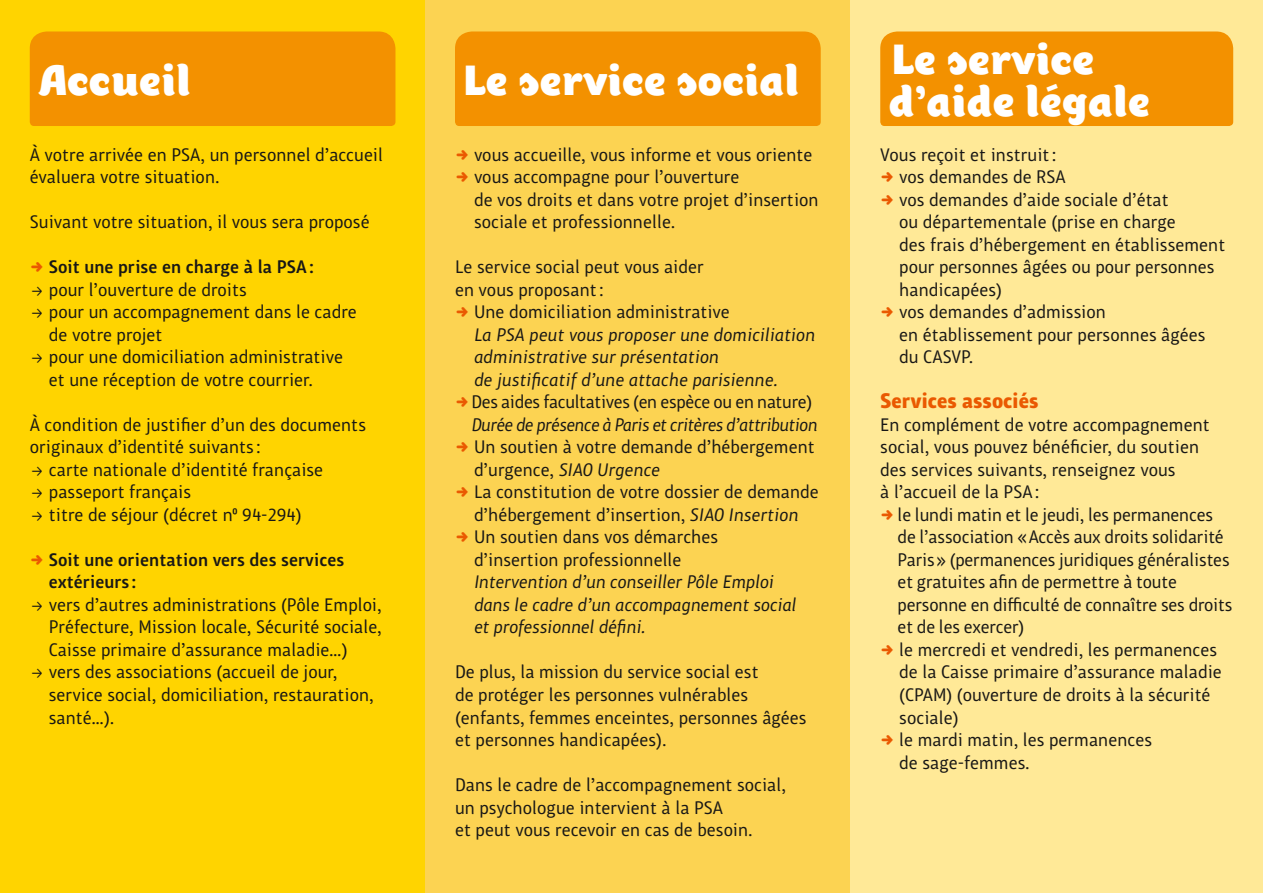
<style>
.page{position:relative;width:1263px;height:893px;background:#fff}
.page>*{position:absolute;margin:0;border:0;box-sizing:border-box;transform-origin:0 0}
.t1{font:900 42px/42px "Chino Display ITC Pro";color:#fff}
.t2{font:700 21px "Chino ITC Pro";color:#ea5901}
.t3{font:18px/22.5px "Chino ITC Pro";color:#181716}
.t4{font:italic 18px/22.5px "Chino ITC Pro";letter-spacing:-.005em;color:#181716}
.t5{font:500 18px/22.5px "Chino ITC Pro";color:#181716}
.t6{font:italic 18px "Chino ITC Pro";letter-spacing:-.025em;color:#181716}
.t7{font:18px "Chino ITC Pro";letter-spacing:-.02em;color:#181716}
.s1{font-style:italic}
</style>
<div class="page">
<div style="left:425px;top:0;width:425px;height:893px;background:#fcd352"></div>
<div style="left:0;top:0;width:425px;height:893px;background:#ffd400"></div>
<div style="left:850px;top:0;width:413px;height:893px;background:#ffe997"></div>
<div style="left:30px;top:32px;width:365px;height:94px;background:#f39100"></div>
<div style="left:455px;top:32px;width:366px;height:94px;background:#f39100"></div>
<div style="left:880px;top:32px;width:353px;height:94px;background:#f39100"></div>
<h1 class="t1" style="left:38px;top:58px;width:154px">Accueil</h1>
<h1 class="t1" style="left:463px;top:58px;width:337px">Le service social</h1>
<p class="t3" style="left:30px;top:143px;width:355px">À votre arrivée en PSA, un personnel d’accueil évaluera votre situation.</p>
<p class="t3" style="left:30px;top:211px;width:341px">Suivant votre situation, il vous sera proposé</p>
<p class="t5" style="left:49px;top:255px;width:267px">Soit une prise en charge à la PSA:</p>
<p class="t3" style="left:49px;top:278px;width:310px">pour l’ouverture de droits<br>pour un accompagnement dans le cadre de votre projet<br>pour une domiciliation administrative et une réception de votre courrier.</p>
<p class="t3" style="left:30px;top:413px;width:338px">À condition de justifier d’un des documents</p>
<p class="t3" style="left:30px;top:436px;width:233px">originaux d’identité suivants :</p>
<p class="t3" style="left:49px;top:458px;width:276px">carte nationale d’identité française</p>
<p class="t3" style="left:49px;top:481px;width:144px">passeport français</p>
<p class="t3" style="left:49px;top:503px;width:254px">titre de séjour (décret nº 94-294)</p>
<p class="t5" style="left:49px;top:548px;width:297px">Soit une orientation vers des services extérieurs :</p>
<p class="t3" style="left:49px;top:593px;width:335px">vers d’autres administrations (Pôle Emploi, Préfecture, Mission locale, Sécurité sociale, Caisse primaire d’assurance maladie…) vers des associations (accueil de jour, service social, domiciliation, restauration, santé…).</p>
<p class="t3" style="left:474px;top:143px;width:346px">vous accueille, vous informe et vous oriente vous accompagne pour l’ouverture<br>de vos droits et dans votre projet d’insertion sociale et professionnelle.</p>
<p class="t3" style="left:455px;top:256px;width:250px">Le service social peut vous aider en vous proposant:</p>
<p class="t3" style="left:474px;top:301px;width:257px">Une domiciliation administrative</p>
<p class="t4" style="left:474px;top:323px;width:343px">La PSA peut vous proposer une domiciliation administrative sur présentation<br>de justificatif d’une attache parisienne.</p>
<p class="t7" style="left:471px;top:391px;width:342px">Des aides facultatives (en espèce ou en nature)</p>
<p class="t6" style="left:471px;top:414px;width:348px">Durée de présence à Paris et critères d’attribution</p>
<p class="t3" style="left:474px;top:436px;width:346px">Un soutien à votre demande d’hébergement d’urgence, <span class="s1">SIAO Urgence<br></span>La constitution de votre dossier de demande d’hébergement d’insertion, <span class="s1">SIAO Insertion </span>Un soutien dans vos démarches<br>d’insertion professionnelle</p>
<p class="t4" style="left:474px;top:570px;width:324px">Intervention d’un conseiller Pôle Emploi dans le cadre d’un accompagnement social et professionnel défini.</p>
<p class="t3" style="left:455px;top:661px;width:353px">De plus, la mission du service social est<br>de protéger les personnes vulnérables (enfants, femmes enceintes, personnes âgées et personnes handicapées).</p>
<p class="t3" style="left:455px;top:773px;width:333px">Dans le cadre de l’accompagnement social, un psychologue intervient à la PSA<br>et peut vous recevoir en cas de besoin.</p>
<h1 class="t1" style="left:889px;top:37px;width:263px">Le service d’aide légale</h1>
<p class="t3" style="left:899px;top:143px;width:328px;text-indent:-19px">Vous reçoit et instruit:<br>vos demandes de RSA<br>vos demandes d’aide sociale d’état<br>ou départementale (prise en charge<br>des frais d’hébergement en établissement pour personnes âgées ou pour personnes handicapées)<br>vos demandes d’admission<br>en établissement pour personnes âgées du CASVP.</p>
<p class="t2" style="left:880px;top:388px;width:160px">Services associés</p>
<p class="t3" style="left:880px;top:413px;width:331px">En complément de votre accompagnement social, vous pouvez bénéficier, du soutien des services suivants, renseignez vous<br>à l’accueil de la PSA:</p>
<p class="t3" style="left:898px;top:503px;width:336px">le lundi matin et le jeudi, les permanences de l’association «Accès aux droits solidarité Paris» (permanences juridiques généralistes et gratuites afin de permettre à toute personne en difficulté de connaître ses droits et de les exercer)<br>le mercredi et vendredi, les permanences de la Caisse primaire d’assurance maladie (CPAM) (ouverture de droits à la sécurité sociale)<br>le mardi matin, les permanences<br>de sage‑femmes.</p>
</div>
